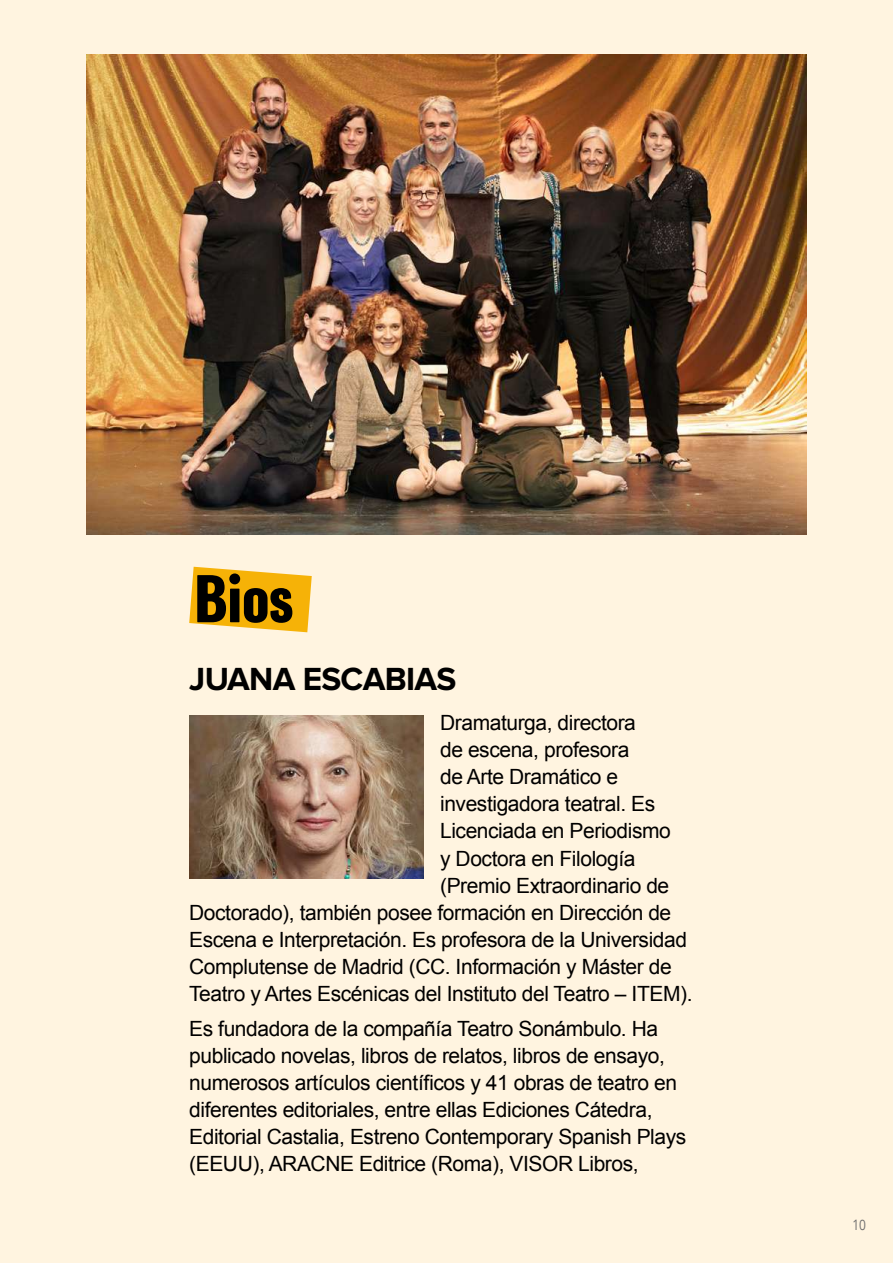
<style>
.page{position:relative;width:893px;height:1263px;background:#fff4e0}
.page>*{position:absolute;margin:0;border:0;box-sizing:border-box;transform-origin:0 0}
.t1{font:58.2px "Zodiac Sans";color:#000}
.t2{font:700 33.15px "Proxima Nova A";letter-spacing:-.02em;color:#000}
.t3{font:21px/27px "Arial";letter-spacing:-.02em;color:#000}
.t4{font:14.4px "Open Sans";color:#706f6f;scale:.83 1}
</style>
<div class="page">
<svg style="left:189px;top:567px;width:123px;height:65px;background:#f7bc2a"></svg>
<img style="left:189px;top:715px;width:234px;height:164px">
<img style="left:86px;top:55px;width:720px;height:480px">
<h1 class="t1" style="left:194px;top:568px;width:101px">Bios</h1>
<h2 class="t2" style="left:189px;top:660px;width:269px">JUANA ESCABIAS</h2>
<p class="t3" style="left:440px;top:710px;width:197px">Dramaturga, directora</p>
<p class="t3" style="left:440px;top:737px;width:191px">de escena, profesora</p>
<p class="t3" style="left:440px;top:764px;width:180px">de Arte Dramático e</p>
<p class="t3" style="left:440px;top:791px;width:217px">investigadora teatral. Es</p>
<p class="t3" style="left:440px;top:818px;width:232px">Licenciada en Periodismo</p>
<p class="t3" style="left:440px;top:845px;width:197px">y Doctora en Filología</p>
<p class="t3" style="left:440px;top:872px;width:231px">(Premio Extraordinario de</p>
<p class="t3" style="left:189px;top:899px;width:484px">Doctorado), también posee formación en Dirección de</p>
<p class="t3" style="left:189px;top:926px;width:499px">Escena e Interpretación. Es profesora de la Universidad</p>
<p class="t3" style="left:189px;top:953px;width:484px">Complutense de Madrid (CC. Información y Máster de</p>
<p class="t3" style="left:189px;top:980px;width:505px">Teatro y Artes Escénicas del Instituto del Teatro – ITEM).</p>
<p class="t3" style="left:189px;top:1015px;width:499px">Es fundadora de la compañía Teatro Sonámbulo. Ha publicado novelas, libros de relatos, libros de ensayo, numerosos artículos científicos y 41 obras de teatro en diferentes editoriales, entre ellas Ediciones Cátedra, Editorial Castalia, Estreno Contemporary Spanish Plays (EEUU), ARACNE Editrice (Roma), VISOR Libros,</p>
<p class="t4" style="left:852px;top:1215px;width:18px">10</p>
</div>
